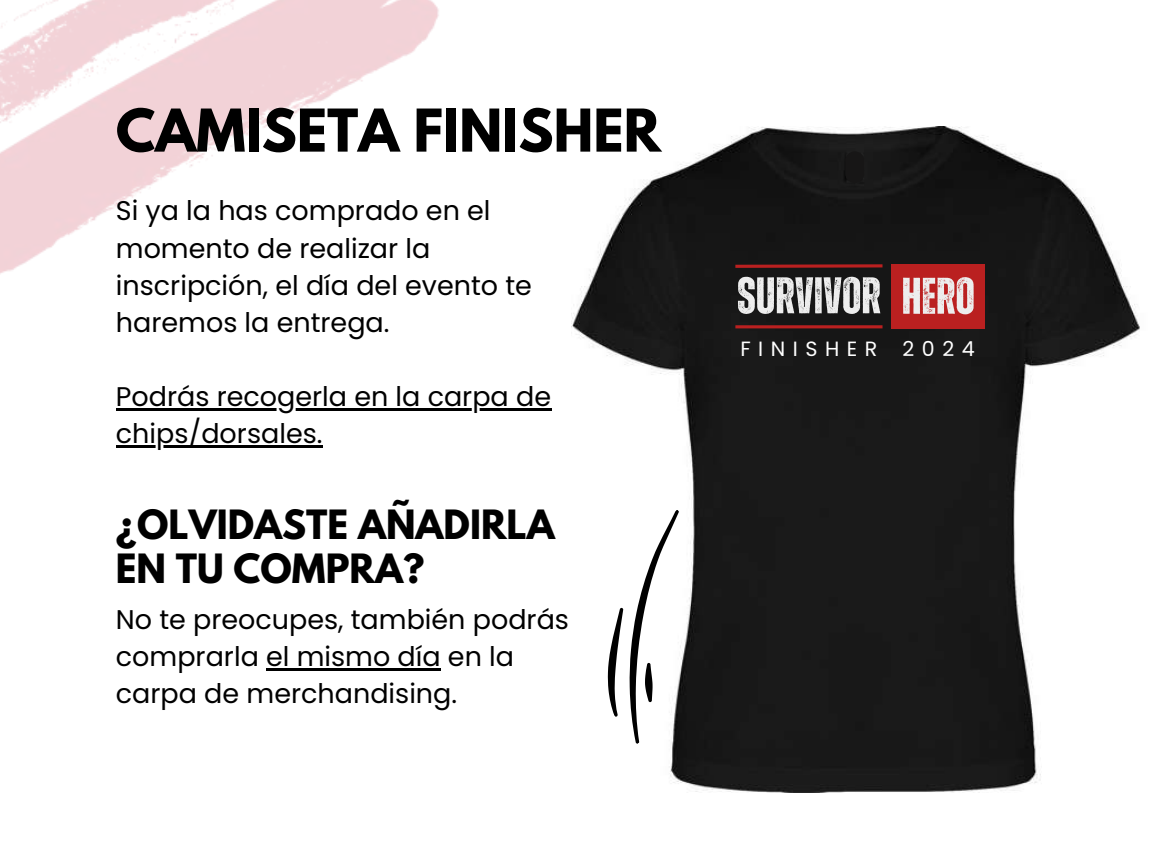
<style>
.page{position:relative;width:1152px;height:864px;background:#fff}
.page>*{position:absolute;margin:0;border:0;box-sizing:border-box;transform-origin:0 0}
.t1{font:700 52.2px "League Spartan";color:#000}
.t2{font:700 51.45px "Zuume Rough";color:#ededed}
.t3{font:700 35.7px/43.8px "League Spartan";color:#000}
.t4{font:27px/37.2px "Poppins";color:#000}
.t5{font:20.55px "Poppins";letter-spacing:.365em;color:#fff}
</style>
<div class="page">
<img style="left:0;top:0;width:439px;height:274px">
<img style="left:571px;top:126px;width:569px;height:666px">
<hr style="left:735px;top:325px;width:148px;height:3px;background:#ba2020">
<svg style="left:735px;top:264px;width:148px;height:4px"></svg>
<div style="left:892px;top:264px;width:93px;height:64px;background:#ba2020"></div>
<svg style="left:571px;top:509px;width:199px;height:238px"></svg>
<svg style="left:845px;top:151px;width:19px;height:32px"></svg>
<hr style="left:116px;top:408px;width:435px;height:3px;background:#000">
<hr style="left:116px;top:445px;width:207px;height:3px;background:#000">
<hr style="left:266px;top:668px;width:175px;height:2px;background:#000">
<h1 class="t1" style="left:116px;top:105px;width:547px">CAMISETA FINISHER</h1>
<p class="t4" style="left:116px;top:192px;width:418px">Si ya la has comprado en el momento de realizar la inscripción, el día del evento te haremos la entrega.</p>
<p class="t4" style="left:116px;top:378px;width:437px">Podrás recogerla en la carpa de chips/dorsales.</p>
<h3 class="t3" style="left:116px;top:508px;width:440px">¿OLVIDASTE AÑADIRLA<br>EN TU COMPRA?</h3>
<p class="t4" style="left:116px;top:601px;width:455px">No te preocupes, también podrás comprarla el mismo día en la carpa de merchandising.</p>
<h2 class="t2" style="left:737px;top:272px;width:239px">SURVIVOR HERO</h2>
<p class="t5" style="left:740px;top:335px;width:236px">FINISHER 2024</p>
</div>
